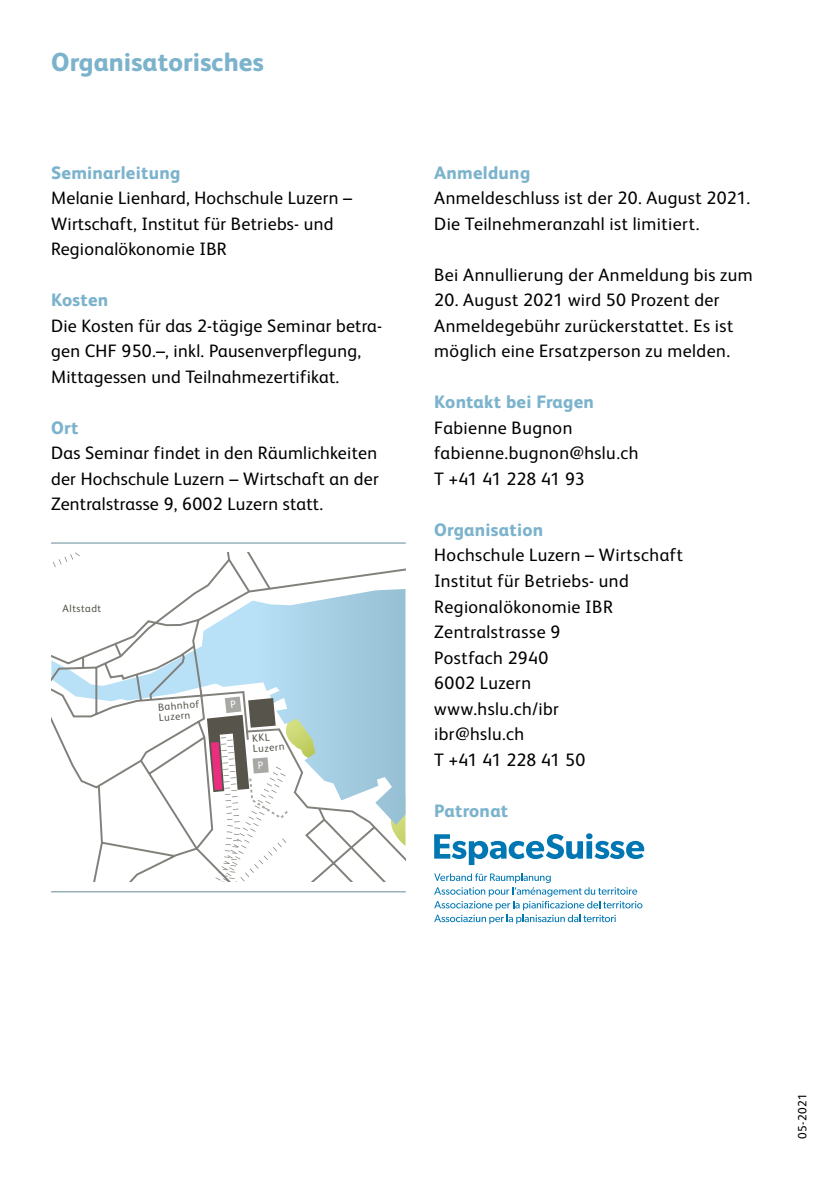
<style>
.page{position:relative;width:840px;height:1191px;background:#fff}
.page>*{position:absolute;margin:0;border:0;box-sizing:border-box;transform-origin:0 0}
.Lead_11_Regular{font:800 26px "FS Albert";letter-spacing:.005em;color:#7cb3cc}
.Lauftext_9_Regular{font:18px/25.6px "FS Albert";letter-spacing:.025em;color:#000}
.Lauftext_9{font:18px/25.6px "FS Albert";letter-spacing:.015em;color:#000}
.Lauftext_9-2{font:800 18px "FS Albert";letter-spacing:.015em;color:#7cb3cc}
.Lauftext_9_Regular-2{font:18px "FS Albert";letter-spacing:-.025em;color:#000}
.Lauftext_9_Regular-3{font:18px "FS Albert";letter-spacing:-.015em;color:#000}
.Marginalie_7_5_Regul{font:12px "FS Albert";letter-spacing:.04em;color:#000}
.t1{font:10.6px "FS Albert";letter-spacing:.05em;color:#57544b}
.t2{font:10.4px/10.6px "FS Albert";color:#57544b}
</style>
<div class="page">
<svg style="left:51px;top:553px;width:354px;height:329px"></svg>
<hr style="left:51px;top:542px;width:354px;height:1px;background:#658b97">
<hr style="left:51px;top:891px;width:354px;height:1px;background:#658b97">
<svg style="left:434px;top:834px;width:148px;height:31px"></svg>
<div style="left:586px;top:841px;width:5px;height:17px;background:#0077b3"></div>
<svg style="left:585px;top:833px;width:7px;height:6px"></svg>
<svg style="left:594px;top:841px;width:50px;height:18px"></svg>
<svg style="left:434px;top:873px;width:208px;height:51px"></svg>
<svg style="left:155px;top:696px;width:205px;height:186px"></svg>
<p class="Lead_11_Regular" style="left:51px;top:43px;width:214px">Organisatorisches</p>
<p class="Lauftext_9-2" style="left:51px;top:159px;width:131px">Seminarleitung</p>
<p class="Lauftext_9" style="left:51px;top:184px;width:302px">Melanie Lienhard, Hochschule Luzern –</p>
<p class="Lauftext_9" style="left:51px;top:210px;width:284px">Wirtschaft, Institut für Betriebs- und</p>
<p class="Lauftext_9" style="left:51px;top:235px;width:177px">Regionalökonomie IBR</p>
<p class="Lauftext_9-2" style="left:51px;top:287px;width:59px">Kosten</p>
<p class="Lauftext_9" style="left:51px;top:312px;width:332px">Die Kosten für das 2-tägige Seminar betra&shy;gen CHF 950.–, inkl. Pausenverpflegung,</p>
<p class="Lauftext_9" style="left:51px;top:363px;width:289px">Mittagessen und Teilnahmezertifikat.</p>
<p class="Lauftext_9-2" style="left:51px;top:414px;width:29px">Ort</p>
<p class="Lauftext_9" style="left:51px;top:439px;width:327px">Das Seminar findet in den Räumlichkeiten</p>
<p class="Lauftext_9" style="left:51px;top:465px;width:329px">der Hochschule Luzern – Wirtschaft an der<br>Zentralstrasse 9, 6002 Luzern statt.</p>
<p class="t1" style="left:63px;top:601px;width:40px">Altstadt</p>
<p class="t2" style="left:158px;top:701px;width:43px;rotate:-4deg">Bahnhof<br>Luzern</p>
<p class="t2" style="left:252px;top:732px;width:33px;rotate:-4deg">KKL<br>Luzern</p>
<p class="Lauftext_9-2" style="left:434px;top:159px;width:98px">Anmeldung</p>
<p class="Lauftext_9_Regular" style="left:434px;top:184px;width:317px">Anmeldeschluss ist der 20. August 2021.</p>
<p class="Lauftext_9_Regular" style="left:434px;top:210px;width:266px">Die Teilnehmeranzahl ist limitiert.</p>
<p class="Lauftext_9_Regular" style="left:434px;top:261px;width:320px">Bei Annullierung der Anmeldung bis zum</p>
<p class="Lauftext_9_Regular" style="left:434px;top:286px;width:287px">20. August 2021 wird 50 Prozent der</p>
<p class="Lauftext_9_Regular" style="left:434px;top:312px;width:300px">Anmeldegebühr zurückerstattet. Es ist</p>
<p class="Lauftext_9_Regular" style="left:434px;top:337px;width:297px">möglich eine Ersatzperson zu melden.</p>
<p class="Lauftext_9-2" style="left:434px;top:389px;width:161px">Kontakt bei Fragen</p>
<p class="Lauftext_9_Regular" style="left:434px;top:414px;width:140px">Fabienne Bugnon</p>
<p class="Lauftext_9_Regular" style="left:434px;top:439px;width:206px">fabienne.bugnon@hslu.ch</p>
<p class="Lauftext_9_Regular-2" style="left:434px;top:467px;width:152px">T +41 41 228 41 93</p>
<p class="Lauftext_9-2" style="left:434px;top:517px;width:110px">Organisation</p>
<p class="Lauftext_9_Regular" style="left:434px;top:541px;width:250px">Hochschule Luzern – Wirtschaft</p>
<p class="Lauftext_9_Regular" style="left:434px;top:567px;width:196px">Institut für Betriebs- und<br>Regionalökonomie IBR</p>
<p class="Lauftext_9_Regular" style="left:434px;top:618px;width:127px">Zentralstrasse 9</p>
<p class="Lauftext_9_Regular" style="left:434px;top:643px;width:116px">Postfach 2940</p>
<p class="Lauftext_9_Regular" style="left:434px;top:669px;width:98px">6002 Luzern</p>
<p class="Lauftext_9_Regular" style="left:434px;top:694px;width:126px">www.hslu.ch/ibr</p>
<p class="Lauftext_9_Regular" style="left:434px;top:720px;width:92px">ibr@hslu.ch</p>
<p class="Lauftext_9_Regular-3" style="left:434px;top:747px;width:153px">T +41 41 228 41 50</p>
<p class="Lauftext_9-2" style="left:434px;top:797px;width:75px">Patronat</p>
<p class="Marginalie_7_5_Regul" style="left:793px;top:1139px;width:47px;rotate:-90deg">05-2021</p>
</div>
